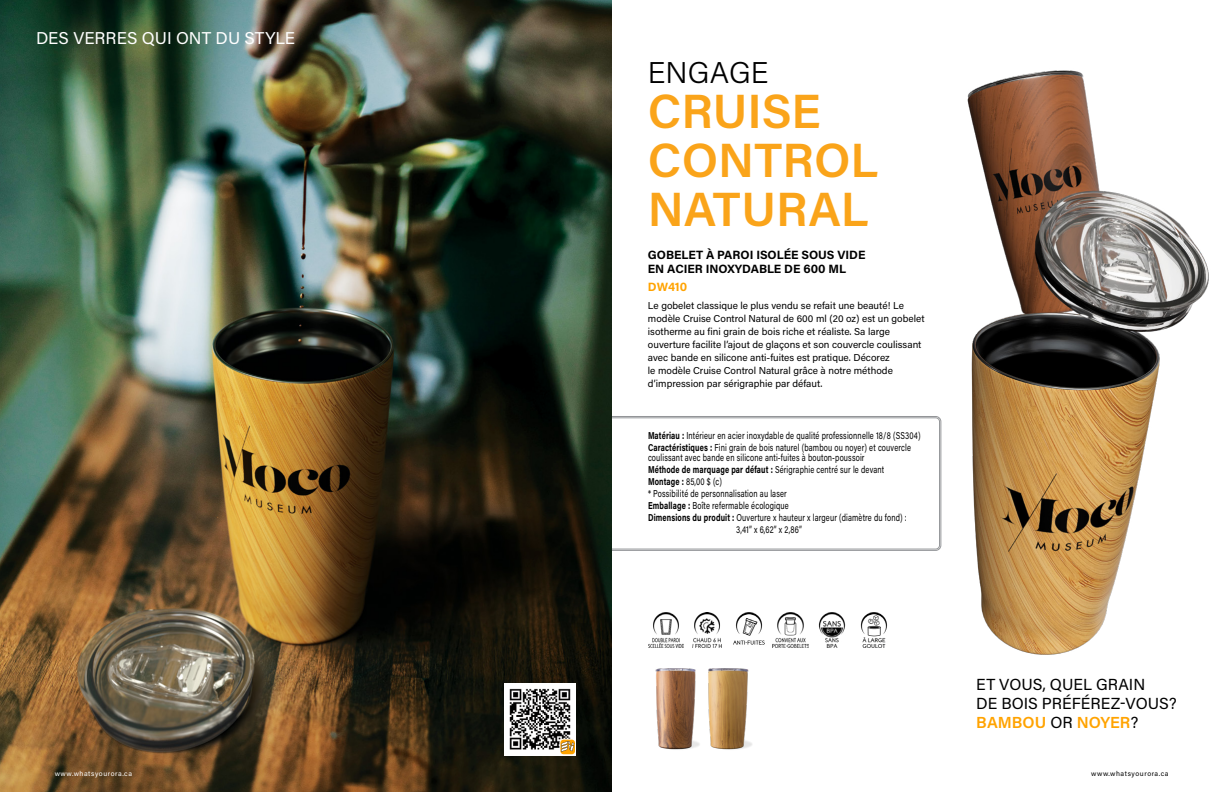
<style>
.page{position:relative;width:1224px;height:792px;background:#fff}
.page>*{position:absolute;margin:0;border:0;box-sizing:border-box;transform-origin:0 0}
.t1{font:600 48px/49px "Acumin Pro";color:#faa41a}
.t2{font:300 30px "Acumin Pro";color:#000}
.t3{font:17.1px "Acumin Pro";letter-spacing:.005em;color:#fff}
.t4{font:16px/19.2px "Acumin Pro";color:#000}
.t5{font:700 12px/14.4px "Acumin Pro";letter-spacing:-.005em;color:#000}
.t6{font:700 12px "Acumin Pro";letter-spacing:-.005em;color:#ffa300}
.t7{font:10px/12px "Acumin Pro";letter-spacing:.005em;color:#000;scale:.75 1}
.t8{font:10px/13px "Acumin Pro";letter-spacing:.005em;color:#000}
.t9{font:7px "Acumin Pro";letter-spacing:.075em;color:#fff}
.t10{font:7px "Acumin Pro";letter-spacing:.075em;color:#000}
.s1{font-weight:700}
.s2{font-weight:600;color:#ffa300}
</style>
<div class="page">
<img style="left:708px;top:668px;width:44px;height:82px">
<img style="left:655px;top:668px;width:45px;height:82px">
<img style="left:0;top:0;width:612px;height:792px">
<img style="left:967px;top:70px;width:242px;height:585px">
<svg style="left:611px;top:416px;width:331px;height:135px"></svg>
<img style="left:648px;top:612px;width:35px;height:36px">
<img style="left:773px;top:612px;width:35px;height:36px">
<img style="left:692px;top:612px;width:30px;height:36px">
<img style="left:733px;top:612px;width:32px;height:33px">
<img style="left:818px;top:612px;width:28px;height:36px">
<img style="left:860px;top:612px;width:27px;height:36px">
<img style="left:504px;top:683px;width:72px;height:72px">
<svg style="left:559px;top:739px;width:17px;height:16px"></svg>
<div style="left:560px;top:740px;width:15px;height:14px;background:#ffa300;border-radius:3px"></div>
<svg style="left:561px;top:741px;width:13px;height:11px"></svg>
<h3 class="t3" style="left:36px;top:26px;width:261px">DES VERRES QUI ONT DU STYLE</h3>
<h2 class="t2" style="left:648px;top:52px;width:122px">ENGAGE</h2>
<h1 class="t1" style="left:648px;top:84px;width:232px">CRUISE<br>CONTROL<br>NATURAL</h1>
<p class="t5" style="left:648px;top:247px;width:219px">GOBELET À PAROI ISOLÉE SOUS VIDE<br>EN ACIER INOXYDABLE DE 600 ML</p>
<p class="t6" style="left:648px;top:279px;width:41px">DW410</p>
<p class="t8" style="left:648px;top:299px;width:278px">Le gobelet classique le plus vendu se refait une beauté! Le modèle Cruise Control Natural de 600 ml (20 oz) est un gobelet isotherme au fini grain de bois riche et réaliste. Sa large ouverture facilite l’ajout de glaçons et son couvercle coulissant avec bande en silicone anti-fuites est pratique. Décorez<br>le modèle Cruise Control Natural grâce à notre méthode d’impression par sérigraphie par défaut.</p>
<p class="t7" style="left:648px;top:429px;width:365px"><span class="s1">Matériau :</span> Intérieur en acier inoxydable de qualité professionnelle 18/8 (SS304)<br><span class="s1">Caractéristiques :</span> Fini grain de bois naturel (bambou ou noyer) et couvercle</p>
<p class="t7" style="left:648px;top:451px;width:290px">coulissant avec bande en silicone anti-fuites à bouton-poussoir</p>
<p class="t7" style="left:648px;top:463px;width:316px"><span class="s1">Méthode de marquage par défaut :</span> Sérigraphie centré sur le devant</p>
<p class="t7" style="left:648px;top:475px;width:100px"><span class="s1">Montage :</span> 85,00 $ (c)</p>
<p class="t7" style="left:648px;top:487px;width:187px">* Possibilité de personnalisation au laser</p>
<p class="t7" style="left:648px;top:499px;width:189px"><span class="s1">Emballage :</span> Boîte refermable écologique</p>
<p class="t7" style="left:648px;top:511px;width:347px"><span class="s1">Dimensions du produit :</span> Ouverture x hauteur x largeur (diamètre du fond) :</p>
<p class="t7" style="left:736px;top:523px;width:89px">3,41” x 6,62” x 2,86”</p>
<h3 class="t4" style="left:976px;top:674px;width:202px">ET VOUS, QUEL GRAIN<br>DE BOIS PRÉFÉREZ-VOUS?<br><span class="s2">BAMBOU</span> OR <span class="s2">NOYER</span>?</h3>
<p class="t9" style="left:55px;top:769px;width:79px">www.whatsyourora.ca</p>
<p class="t10" style="left:1091px;top:769px;width:79px">www.whatsyourora.ca</p>
</div>
